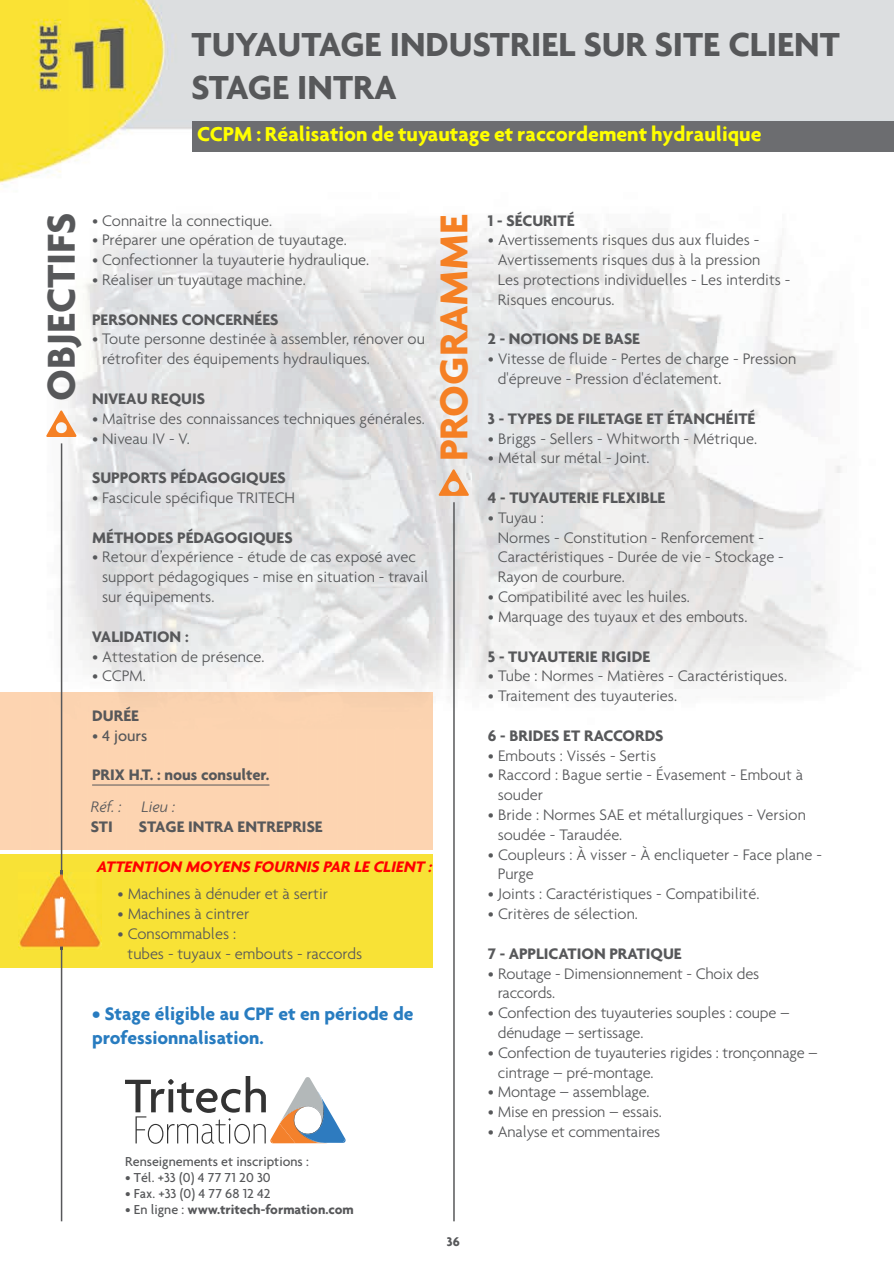
<style>
.page{position:relative;width:894px;height:1264px;background:#fff}
.page>*{position:absolute;margin:0;border:0;box-sizing:border-box;transform-origin:0 0}
.t1{font:700 42px "Agenda";color:#57585a}
.t2{font:700 42px "Agenda";color:#f58024}
.t3{font:700 36px/43.2px "Agenda";color:#57585a}
.t4{font:700 21.75px "Agenda";color:#ff0}
.t5{font:700 19.5px/23.4px "Agenda";color:#287cc0}
.t6{font:300 16.5px/19.8px "Agenda";color:#57585a}
.t7{font:700 16.5px "Agenda";color:#57585a}
.t8{font:italic 700 16.5px "Agenda";color:#f00}
.t9{font:italic 300 16.5px "Agenda";color:#57585a}
.t10{font:500 16.5px "Agenda";color:#57585a}
.t11{font:500 14.1px "Agenda";color:#57585a}
.t12{font:700 14.1px "Agenda";color:#57585a}
.t13{font:700 13.5px "Agenda";color:#57585a}
.s1{font-weight:300}
.s2{font-weight:500}
</style>
<div class="page">
<img style="left:0;top:0;width:893px;height:1222px">
<div style="left:0;top:692px;width:432px;height:157px;background:#fdd4b1"></div>
<div style="left:0;top:853px;width:432px;height:114px;background:#f8e236"></div>
<hr style="left:92px;top:784px;width:177px;height:1px;background:#57585a">
<hr style="left:61px;top:443px;width:1px;height:777px;background:#57585a">
<hr style="left:453px;top:502px;width:1px;height:718px;background:#57585a">
<svg style="left:46px;top:410px;width:31px;height:27px"></svg>
<svg style="left:438px;top:469px;width:31px;height:27px"></svg>
<div style="left:106px;top:1063px;width:260px;height:87px;background:#fff"></div>
<svg style="left:125px;top:1076px;width:221px;height:67px"></svg>
<img style="left:318px;top:1110px;width:4px;height:15px">
<img style="left:18px;top:872px;width:83px;height:77px">
<img style="left:61px;top:872px;width:1px;height:77px">
<div style="left:192px;top:121px;width:701px;height:31px;background:#6c6d70"></div>
<h2 class="t3" style="left:191px;top:22px;width:649px">TUYAUTAGE INDUSTRIEL SUR SITE CLIENT<br>STAGE INTRA</h2>
<h3 class="t4" style="left:197px;top:121px;width:565px">CCPM : Réalisation de tuyautage et raccordement hydraulique</h3>
<p class="t6" style="left:92px;top:210px;width:181px">• Connaitre la connectique.</p>
<p class="t6" style="left:92px;top:230px;width:256px">• Préparer une opération de tuyautage.</p>
<p class="t6" style="left:92px;top:249px;width:278px">• Confectionner la tuyauterie hydraulique.</p>
<p class="t6" style="left:92px;top:269px;width:215px">• Réaliser un tuyautage machine.</p>
<p class="t7" style="left:92px;top:309px;width:188px">PERSONNES CONCERNÉES</p>
<p class="t6" style="left:102px;top:329px;width:324px;text-indent:-10px">• Toute personne destinée à assembler, rénover ou rétrofiter des équipements hydrauliques.</p>
<p class="t7" style="left:92px;top:388px;width:114px">NIVEAU REQUIS</p>
<p class="t6" style="left:92px;top:408px;width:334px">• Maîtrise des connaissances techniques générales.</p>
<p class="t6" style="left:92px;top:428px;width:99px">• Niveau IV - V.</p>
<p class="t7" style="left:92px;top:467px;width:195px">SUPPORTS PÉDAGOGIQUES</p>
<p class="t6" style="left:92px;top:487px;width:204px">• Fascicule spécifique TRITECH</p>
<p class="t7" style="left:92px;top:527px;width:202px">MÉTHODES PÉDAGOGIQUES</p>
<p class="t6" style="left:102px;top:546px;width:327px;text-indent:-10px">• Retour d’expérience - étude de cas exposé avec support pédagogiques - mise en situation - travail sur équipements.</p>
<p class="t7" style="left:92px;top:626px;width:98px">VALIDATION :</p>
<p class="t6" style="left:92px;top:645px;width:174px">• Attestation de présence.</p>
<p class="t6" style="left:92px;top:665px;width:55px">• CCPM.</p>
<p class="t7" style="left:92px;top:705px;width:48px">DURÉE</p>
<p class="t10" style="left:92px;top:725px;width:57px"><span class="s1">•</span> 4 jours</p>
<p class="t7" style="left:92px;top:764px;width:179px">PRIX H.T. : nous consulter.</p>
<p class="t9" style="left:91px;top:796px;width:86px">Réf. : Lieu :</p>
<p class="t7" style="left:91px;top:816px;width:24px">STI</p>
<p class="t7" style="left:139px;top:816px;width:185px">STAGE INTRA ENTREPRISE</p>
<p class="t8" style="left:96px;top:856px;width:339px">ATTENTION MOYENS FOURNIS PAR LE CLIENT :</p>
<p class="t6" style="left:118px;top:883px;width:212px">• Machines à dénuder et à sertir</p>
<p class="t6" style="left:118px;top:903px;width:133px">• Machines à cintrer</p>
<p class="t6" style="left:127px;top:923px;width:236px;text-indent:-10px">• Consommables :<br>tubes - tuyaux - embouts - raccords</p>
<h1 class="t1" style="left:36px;top:401px;width:189px;rotate:-90deg">OBJECTIFS</h1>
<h1 class="t2" style="left:428px;top:461px;width:249px;rotate:-90deg">PROGRAMME</h1>
<p class="t5" style="left:92px;top:1001px;width:323px">• Stage éligible au CPF et en période de professionnalisation.</p>
<p class="t11" style="left:125px;top:1152px;width:185px">Renseignements et inscriptions :</p>
<p class="t11" style="left:125px;top:1168px;width:147px">• Tél. +33 (0) 4 77 71 20 30</p>
<p class="t11" style="left:125px;top:1184px;width:147px">• Fax. +33 (0) 4 77 68 12 42</p>
<p class="t12" style="left:125px;top:1200px;width:230px"><span class="s2">• En ligne :</span> www.tritech-formation.com</p>
<p class="t13" style="left:446px;top:1232px;width:14px">36</p>
<p class="t7" style="left:487px;top:210px;width:88px">1 - SÉCURITÉ</p>
<p class="t6" style="left:497px;top:230px;width:294px;text-indent:-10px">• Avertissements risques dus aux fluides - Avertissements risques dus à la pression<br>Les protections individuelles - Les interdits - Risques encourus.</p>
<p class="t7" style="left:487px;top:329px;width:154px">2 - NOTIONS DE BASE</p>
<p class="t6" style="left:497px;top:348px;width:300px;text-indent:-10px">• Vitesse de fluide - Pertes de charge - Pression d'épreuve - Pression d'éclatement.</p>
<p class="t7" style="left:487px;top:408px;width:269px">3 - TYPES DE FILETAGE ET ÉTANCHÉITÉ</p>
<p class="t6" style="left:487px;top:428px;width:270px">• Briggs - Sellers - Whitworth - Métrique.</p>
<p class="t6" style="left:487px;top:447px;width:163px">• Métal sur métal - Joint.</p>
<p class="t7" style="left:487px;top:487px;width:179px">4 - TUYAUTERIE FLEXIBLE</p>
<p class="t6" style="left:497px;top:507px;width:287px;text-indent:-10px">• Tuyau :<br>Normes - Constitution - Renforcement -<br>Caractéristiques - Durée de vie - Stockage -<br>Rayon de courbure.</p>
<p class="t6" style="left:487px;top:586px;width:203px">• Compatibilité avec les huiles.</p>
<p class="t6" style="left:487px;top:606px;width:261px">• Marquage des tuyaux et des embouts.</p>
<p class="t7" style="left:487px;top:646px;width:164px">5 - TUYAUTERIE RIGIDE</p>
<p class="t6" style="left:487px;top:665px;width:300px">• Tube : Normes - Matières - Caractéristiques.</p>
<p class="t6" style="left:487px;top:685px;width:191px">• Traitement des tuyauteries.</p>
<p class="t7" style="left:487px;top:725px;width:177px">6 - BRIDES ET RACCORDS</p>
<p class="t6" style="left:487px;top:744px;width:170px">• Embouts : Vissés - Sertis</p>
<p class="t6" style="left:497px;top:764px;width:306px;text-indent:-10px">• Raccord : Bague sertie - Évasement - Embout à souder</p>
<p class="t6" style="left:497px;top:804px;width:309px;text-indent:-10px">• Bride : Normes SAE et métallurgiques - Version soudée - Taraudée.</p>
<p class="t6" style="left:497px;top:843px;width:325px;text-indent:-10px">• Coupleurs : À visser - À encliqueter - Face plane -<br>Purge</p>
<p class="t6" style="left:487px;top:883px;width:273px">• Joints : Caractéristiques - Compatibilité.</p>
<p class="t6" style="left:487px;top:903px;width:151px">• Critères de sélection.</p>
<p class="t7" style="left:487px;top:943px;width:195px">7 - APPLICATION PRATIQUE</p>
<p class="t6" style="left:497px;top:962px;width:263px;text-indent:-10px">• Routage - Dimensionnement - Choix des raccords.</p>
<p class="t6" style="left:497px;top:1002px;width:293px;text-indent:-10px">• Confection des tuyauteries souples : coupe – dénudage – sertissage.</p>
<p class="t6" style="left:497px;top:1041px;width:321px;text-indent:-10px">• Confection de tuyauteries rigides : tronçonnage – cintrage – pré-montage.</p>
<p class="t6" style="left:487px;top:1081px;width:163px">• Montage – assemblage.</p>
<p class="t6" style="left:487px;top:1101px;width:175px">• Mise en pression – essais.</p>
<p class="t6" style="left:487px;top:1121px;width:174px">• Analyse et commentaires</p>
</div>
